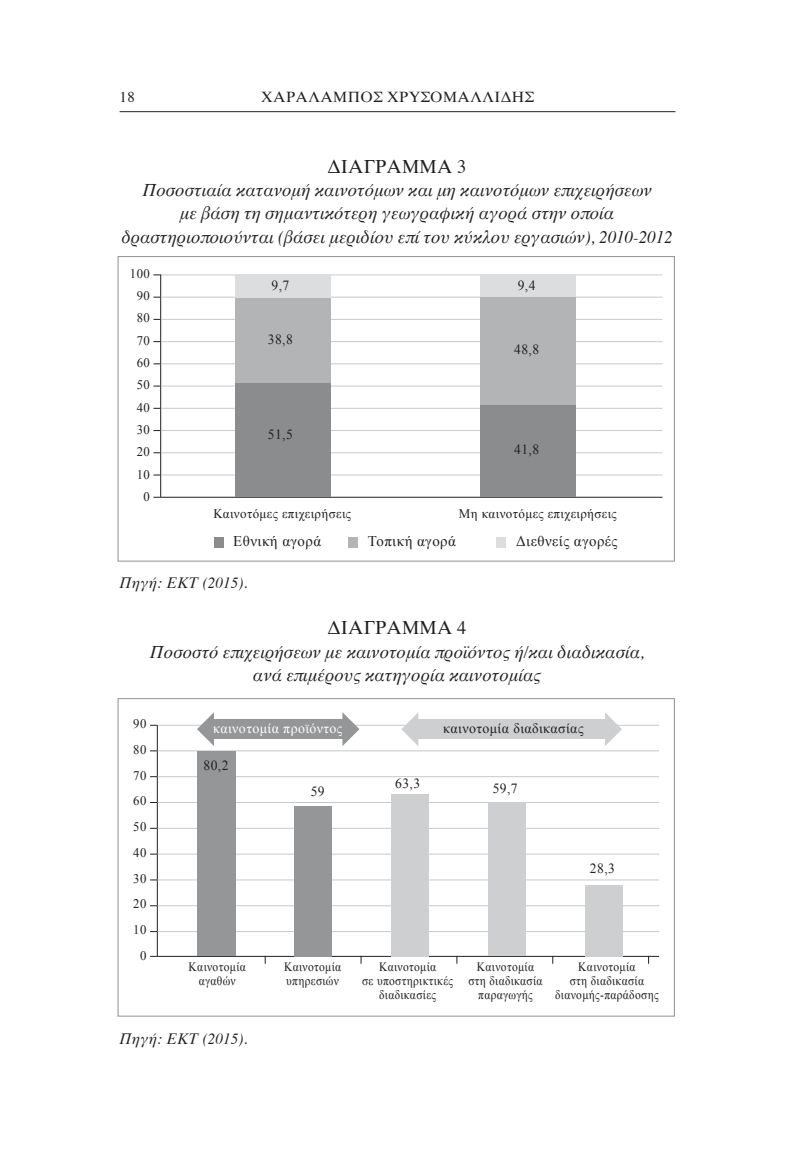
<style>
.page{position:relative;width:794px;height:1166px;background:#fff}
.page>*{position:absolute;margin:0;border:0;box-sizing:border-box;transform-origin:0 0}
.t1{font:18.9px "Times";letter-spacing:.01em;color:#231f20}
.t2{font:italic 17.5px/23.1px "Times";color:#231f20;text-align:center}
.t3{font:italic 15.4px "Times";letter-spacing:.01em;color:#231f20}
.t4{font:14.88px "Times New Roman";letter-spacing:.03em;color:#231f20}
.t5{font:14.88px "Times";letter-spacing:.03em;color:#231f20}
.t6{font:14px "Times New Roman";letter-spacing:.03em;color:#231f20}
.t7{font:14px "Times New Roman";letter-spacing:.03em;color:#fff}
.t8{font:13.12px/22.4px "Times New Roman";letter-spacing:.03em;color:#231f20;text-align:center}
.t9{font:12.78px/14px "Times New Roman";letter-spacing:.03em;color:#231f20;text-align:center;scale:.9 1}
</style>
<div class="page">
<hr style="left:120px;top:111px;width:555px;height:1px;background:#231f20">
<hr style="left:161px;top:275px;width:501px;height:1px;background:#c7c9cb">
<hr style="left:160px;top:275px;width:1px;height:222px;background:#231f20">
<hr style="left:161px;top:297px;width:501px;height:1px;background:#c7c9cb">
<hr style="left:161px;top:319px;width:501px;height:1px;background:#c7c9cb">
<hr style="left:161px;top:341px;width:501px;height:1px;background:#c7c9cb">
<hr style="left:161px;top:363px;width:501px;height:1px;background:#c7c9cb">
<hr style="left:161px;top:386px;width:501px;height:1px;background:#c7c9cb">
<hr style="left:161px;top:408px;width:501px;height:1px;background:#c7c9cb">
<hr style="left:161px;top:430px;width:501px;height:1px;background:#c7c9cb">
<hr style="left:161px;top:452px;width:501px;height:1px;background:#c7c9cb">
<hr style="left:161px;top:475px;width:501px;height:1px;background:#c7c9cb">
<div style="left:215px;top:537px;width:9px;height:11px;background:#8a8c8e"></div>
<div style="left:348px;top:537px;width:10px;height:11px;background:#b2b4b6"></div>
<div style="left:496px;top:537px;width:10px;height:11px;background:#dcddde"></div>
<hr style="left:161px;top:497px;width:501px;height:1px;background:#231f20">
<div style="left:235px;top:274px;width:95px;height:223px;background:#dcddde"></div>
<div style="left:235px;top:298px;width:95px;height:199px;background:#b2b4b6"></div>
<div style="left:480px;top:274px;width:96px;height:223px;background:#dcddde"></div>
<div style="left:480px;top:298px;width:96px;height:199px;background:#b2b4b6"></div>
<div style="left:235px;top:383px;width:95px;height:114px;background:#8a8c8e"></div>
<div style="left:480px;top:405px;width:96px;height:92px;background:#8a8c8e"></div>
<div style="left:118px;top:256px;width:557px;height:306px;border:1px solid #949698"></div>
<hr style="left:157px;top:725px;width:502px;height:1px;background:#c7c9cb">
<hr style="left:157px;top:725px;width:1px;height:231px;background:#231f20">
<hr style="left:157px;top:750px;width:502px;height:1px;background:#c7c9cb">
<hr style="left:157px;top:776px;width:502px;height:1px;background:#c7c9cb">
<hr style="left:157px;top:802px;width:502px;height:1px;background:#c7c9cb">
<hr style="left:157px;top:828px;width:502px;height:1px;background:#c7c9cb">
<hr style="left:157px;top:854px;width:502px;height:1px;background:#c7c9cb">
<hr style="left:157px;top:879px;width:502px;height:1px;background:#c7c9cb">
<hr style="left:157px;top:905px;width:502px;height:1px;background:#c7c9cb">
<hr style="left:157px;top:931px;width:502px;height:1px;background:#c7c9cb">
<hr style="left:157px;top:956px;width:502px;height:1px;background:#231f20">
<div style="left:198px;top:751px;width:38px;height:205px;background:#949698"></div>
<div style="left:293px;top:806px;width:38px;height:150px;background:#949698"></div>
<div style="left:391px;top:794px;width:38px;height:162px;background:#cdcfd0"></div>
<div style="left:488px;top:802px;width:38px;height:154px;background:#cdcfd0"></div>
<div style="left:585px;top:885px;width:38px;height:71px;background:#cdcfd0"></div>
<div style="left:211px;top:719px;width:135px;height:20px;background:#949698"></div>
<svg style="left:197px;top:712px;width:17px;height:34px"></svg>
<svg style="left:342px;top:712px;width:17px;height:34px"></svg>
<div style="left:415px;top:719px;width:192px;height:20px;background:#cdcfd0"></div>
<svg style="left:401px;top:713px;width:17px;height:33px"></svg>
<svg style="left:605px;top:712px;width:17px;height:34px"></svg>
<p class="t5" style="left:120px;top:83px;width:17px">18</p>
<p class="t5" style="left:261px;top:83px;width:272px">Χαράλαμπος Χρυσομαλλίδης</p>
<p class="t1" style="left:327px;top:149px;width:140px">Διάγραμμα 3</p>
<p class="t2" style="left:121px;top:178px;width:553px">Ποσοστιαία κατανομή καινοτόμων και μη καινοτόμων επιχειρήσεων<br>με βάση τη σημαντικότερη γεωγραφική αγορά στην οποία δραστηριοποιούνται (βάσει μεριδίου επί του κύκλου εργασιών), 2010-2012</p>
<p class="t8" style="left:130px;top:262px;width:21px">100<br>90<br>80<br>70<br>60<br>50<br>40<br>30</p>
<p class="t8" style="left:137px;top:463px;width:15px">10</p>
<p class="t8" style="left:137px;top:441px;width:15px">20</p>
<p class="t8" style="left:143px;top:485px;width:8px">0</p>
<p class="t6" style="left:271px;top:276px;width:19px">9,7</p>
<p class="t6" style="left:268px;top:330px;width:26px">38,8</p>
<p class="t6" style="left:268px;top:424px;width:26px">51,5</p>
<p class="t6" style="left:518px;top:276px;width:19px">9,4</p>
<p class="t6" style="left:514px;top:340px;width:26px">48,8</p>
<p class="t6" style="left:514px;top:440px;width:26px">41,8</p>
<p class="t8" style="left:213px;top:502px;width:139px">Καινοτόμες επιχειρήσεις</p>
<p class="t8" style="left:459px;top:502px;width:159px">Mη καινοτόμες επιχειρήσεις</p>
<p class="t4" style="left:233px;top:531px;width:89px">Εθνική αγορά</p>
<p class="t4" style="left:368px;top:531px;width:89px">Τοπική αγορά</p>
<p class="t4" style="left:516px;top:531px;width:103px">Διεθνείς αγορές</p>
<p class="t3" style="left:119px;top:569px;width:130px">Πηγή: ΕΚΤ (2015).</p>
<p class="t1" style="left:327px;top:610px;width:140px">Διάγραμμα 4</p>
<p class="t2" style="left:150px;top:639px;width:496px">Ποσοστό επιχειρήσεων με καινοτομία προϊόντος ή/και διαδικασία, ανά επιμέρους κατηγορία καινοτομίας</p>
<p class="t8" style="left:133px;top:712px;width:15px">90</p>
<p class="t7" style="left:213px;top:719px;width:131px">καινοτομία προϊόντος</p>
<p class="t6" style="left:443px;top:719px;width:142px">καινοτομία διαδικασίας</p>
<p class="t6" style="left:203px;top:756px;width:26px">80,2</p>
<p class="t6" style="left:311px;top:782px;width:15px">59</p>
<p class="t8" style="left:133px;top:736px;width:15px;line-height:25.7px;text-align:justify">80<br>70<br>60<br>50<br>40<br>30<br>20<br>10</p>
<p class="t6" style="left:395px;top:774px;width:26px">63,3</p>
<p class="t6" style="left:493px;top:779px;width:26px">59,7</p>
<p class="t6" style="left:590px;top:859px;width:26px">28,3</p>
<p class="t8" style="left:140px;top:944px;width:8px">0</p>
<p class="t9" style="left:189px;top:959px;width:65px">Kαινοτομία αγαθών</p>
<p class="t9" style="left:284px;top:959px;width:65px;text-align:left">Kαινοτομία υπηρεσιών</p>
<p class="t9" style="left:362px;top:959px;width:103px">Kαινοτομία<br>σε υποστηρικτικές διαδικασίες</p>
<p class="t9" style="left:468px;top:959px;width:84px">Kαινοτομία στη διαδικασία παραγωγής</p>
<p class="t9" style="left:555px;top:959px;width:116px">Kαινοτομία<br>στη διαδικασία διανομής-παράδοσης</p>
<p class="t3" style="left:119px;top:1026px;width:130px">Πηγή: ΕΚΤ (2015).</p>
</div>
